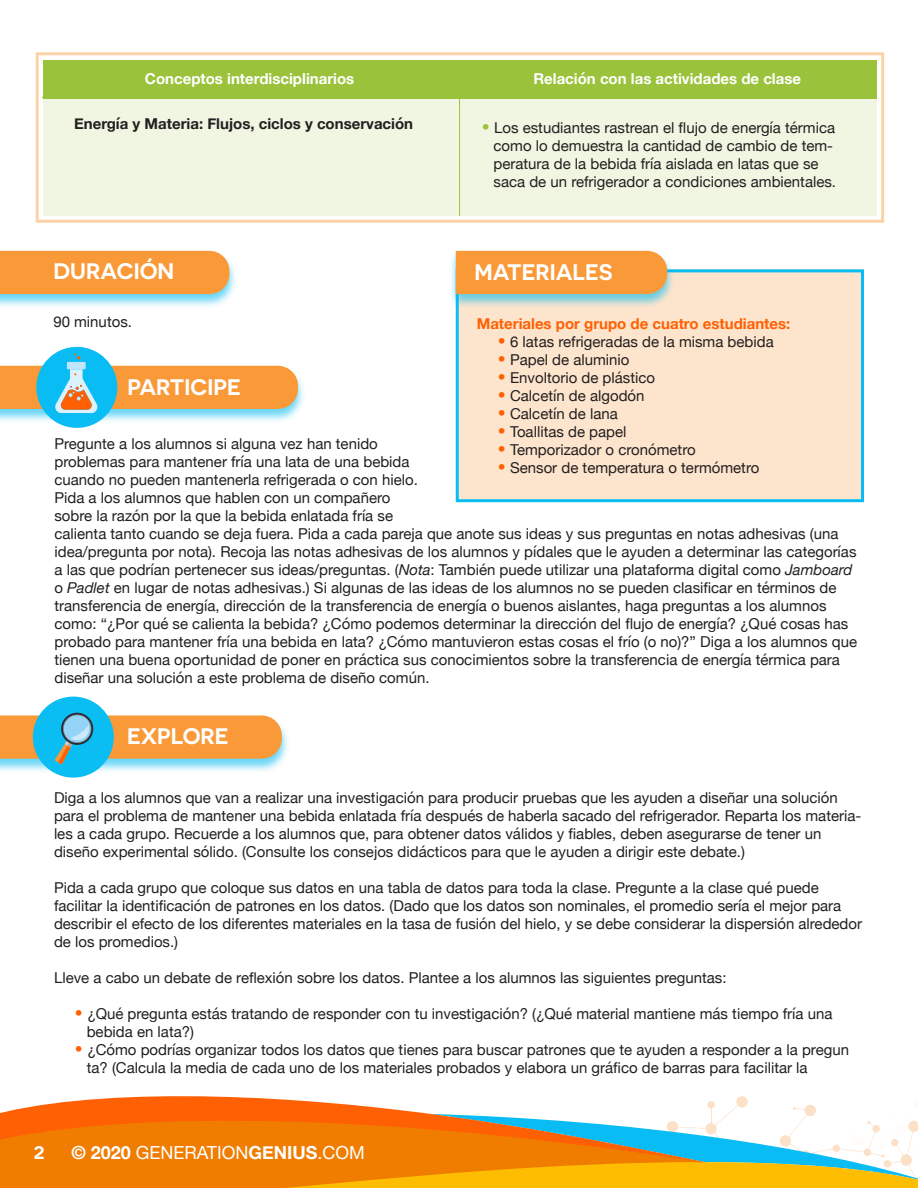
<style>
.page{position:relative;width:918px;height:1188px;background:#fff}
.page>*{position:absolute;margin:0;border:0;box-sizing:border-box;transform-origin:0 0}
.t1{font:600 22.5px "Novecentosanswide";color:#fff}
.t2{font:18px "Helvetica Neue";color:#fff}
.t3{font:600 18px "Novecentosanswide";color:#fff}
.t4{font:15px/18px "Helvetica Neue";color:#231f20}
.t5{font:700 15px "Helvetica Neue";color:#fff}
.t6{font:700 15px "Helvetica Neue";color:#231f20}
.t7{font:700 15px "Helvetica Neue";color:#ff6003}
.s1{font-size:25.5px;color:#9ac23b}
.s2{font-size:25.5px;color:#ff6003}
.s3{font-style:italic}
.s4{font-weight:700}
</style>
<div class="page">
<div style="left:0;top:250px;width:238px;height:59px;background:#09bcf3;opacity:.6"></div>
<div style="left:0;top:251px;width:229px;height:43px;background:#f99938"></div>
<div style="left:457px;top:270px;width:406px;height:232px;background:#fde5cd"></div>
<div style="left:456px;top:269px;width:408px;height:233px;border:3px solid #09bcf3"></div>
<div style="left:448px;top:250px;width:227px;height:59px;background:#09bcf3;opacity:.6"></div>
<div style="left:456px;top:251px;width:211px;height:43px;background:#f99938"></div>
<svg style="left:736px;top:1096px;width:12px;height:12px"></svg>
<svg style="left:0;top:1096px;width:273px;height:18px;fill:#ff6003"></svg>
<svg style="left:0;top:1114px;width:126px;height:74px;fill:#f07d00"></svg>
<svg style="left:126px;top:1099px;width:792px;height:89px"></svg>
<div style="left:43px;top:76px;width:834px;height:140px;background:#f0f6e2"></div>
<div style="left:43px;top:60px;width:834px;height:38px;background:#9ac23b"></div>
<hr style="left:459px;top:60px;width:1px;height:156px;background:#9ac23b">
<hr style="left:42px;top:97px;width:834px;height:1px;background:#9ac23b">
<div style="left:0;top:365px;width:306px;height:59px;background:#09bcf3;opacity:.6"></div>
<div style="left:36px;top:347px;width:81px;height:81px;background:#09bcf3;border-radius:50%"></div>
<div style="left:67px;top:362px;width:19px;height:7px;background:#bfe6fa"></div>
<svg style="left:74px;top:353px;width:6px;height:6px"></svg>
<svg style="left:0;top:366px;width:298px;height:47px"></svg>
<div style="left:0;top:714px;width:290px;height:59px;background:#09bcf3;opacity:.6"></div>
<div style="left:33px;top:697px;width:81px;height:81px;background:#0abdf2;border-radius:50%"></div>
<svg style="left:0;top:710px;width:282px;height:54px"></svg>
<p class="t5" style="left:145px;top:67px;width:211px">Conceptos interdisciplinarios</p>
<p class="t5" style="left:533px;top:67px;width:269px">Relación con las actividades de clase</p>
<p class="t6" style="left:74px;top:112px;width:340px">Energía y Materia: Flujos, ciclos y conservación</p>
<p class="t4" style="left:494px;top:120px;width:344px;text-indent:-13px"><span class="s1">•</span> Los estudiantes rastrean el flujo de energía térmica como lo demuestra la cantidad de cambio de tem&shy;peratura de la bebida fría aislada en latas que se saca de un refrigerador a condiciones ambientales.</p>
<p class="t1" style="left:53px;top:257px;width:122px">DURACIÓN</p>
<p class="t4" style="left:53px;top:314px;width:80px">90 minutos.</p>
<p class="t1" style="left:475px;top:258px;width:140px">MATERIALES</p>
<p class="t7" style="left:477px;top:312px;width:315px">Materiales por grupo de cuatro estudiantes:</p>
<p class="t4" style="left:497px;top:334px;width:278px"><span class="s2">•</span> 6 latas refrigeradas de la misma bebida</p>
<p class="t4" style="left:497px;top:352px;width:134px"><span class="s2">•</span> Papel de aluminio</p>
<p class="t4" style="left:497px;top:370px;width:160px"><span class="s2">•</span> Envoltorio de plástico</p>
<p class="t4" style="left:497px;top:388px;width:149px"><span class="s2">•</span> Calcetín de algodón</p>
<p class="t4" style="left:497px;top:406px;width:122px"><span class="s2">•</span> Calcetín de lana</p>
<p class="t4" style="left:497px;top:424px;width:131px"><span class="s2">•</span> Toallitas de papel</p>
<p class="t4" style="left:497px;top:442px;width:200px"><span class="s2">•</span> Temporizador o cronómetro</p>
<p class="t4" style="left:497px;top:460px;width:264px"><span class="s2">•</span> Sensor de temperatura o termómetro</p>
<p class="t1" style="left:128px;top:373px;width:115px">PARTICIPE</p>
<p class="t4" style="left:54px;top:435px;width:804px">Pregunte a los alumnos si alguna vez han tenido<br>problemas para mantener fría una lata de una bebida<br>cuando no pueden mantenerla refrigerada o con hielo.<br>Pida a los alumnos que hablen con un compañero<br>sobre la razón por la que la bebida enlatada fría se<br>calienta tanto cuando se deja fuera. Pida a cada pareja que anote sus ideas y sus preguntas en notas adhesivas (una idea/pregunta por nota). Recoja las notas adhesivas de los alumnos y pídales que le ayuden a determinar las categorías a las que podrían pertenecer sus ideas/preguntas. (<span class="s3">Nota</span>: También puede utilizar una plataforma digital como <span class="s3">Jamboard </span>o <span class="s3">Padlet</span> en lugar de notas adhesivas.) Si algunas de las ideas de los alumnos no se pueden clasificar en términos de transferencia de energía, dirección de la transferencia de energía o buenos aislantes, haga preguntas a los alumnos como: “¿Por qué se calienta la bebida? ¿Cómo podemos determinar la dirección del flujo de energía? ¿Qué cosas has probado para mantener fría una bebida en lata? ¿Cómo mantuvieron estas cosas el frío (o no)?” Diga a los alumnos que tienen una buena oportunidad de poner en práctica sus conocimientos sobre la transferencia de energía térmica para diseñar una solución a este problema de diseño común.</p>
<p class="t1" style="left:127px;top:723px;width:103px">EXPLORE</p>
<p class="t4" style="left:54px;top:789px;width:809px">Diga a los alumnos que van a realizar una investigación para producir pruebas que les ayuden a diseñar una solución para el problema de mantener una bebida enlatada fría después de haberla sacado del refrigerador. Reparta los materia&shy;les a cada grupo. Recuerde a los alumnos que, para obtener datos válidos y fiables, deben asegurarse de tener un diseño experimental sólido. (Consulte los consejos didácticos para que le ayuden a dirigir este debate.)</p>
<p class="t4" style="left:54px;top:879px;width:810px">Pida a cada grupo que coloque sus datos en una tabla de datos para toda la clase. Pregunte a la clase qué puede facilitar la identificación de patrones en los datos. (Dado que los datos son nominales, el promedio sería el mejor para describir el efecto de los diferentes materiales en la tasa de fusión del hielo, y se debe considerar la dispersión alrededor de los promedios.)</p>
<p class="t4" style="left:54px;top:969px;width:674px">Lleve a cabo un debate de reflexión sobre los datos. Plantee a los alumnos las siguientes preguntas:</p>
<p class="t4" style="left:87px;top:1005px;width:747px;text-indent:-13px"><span class="s2">•</span> ¿Qué pregunta estás tratando de responder con tu investigación? (¿Qué material mantiene más tiempo fría una bebida en lata?)</p>
<p class="t4" style="left:87px;top:1041px;width:764px;text-indent:-13px"><span class="s2">•</span> ¿Cómo podrías organizar todos los datos que tienes para buscar patrones que te ayuden a responder a la pregun ta? (Calcula la media de cada uno de los materiales probados y elabora un gráfico de barras para facilitar la</p>
<p class="t3" style="left:34px;top:1141px;width:12px">2</p>
<p class="t2" style="left:71px;top:1139px;width:295px"><span class="s4">© 2020</span> GENERATION<span class="s4">GENIUS</span>.COM</p>
</div>
